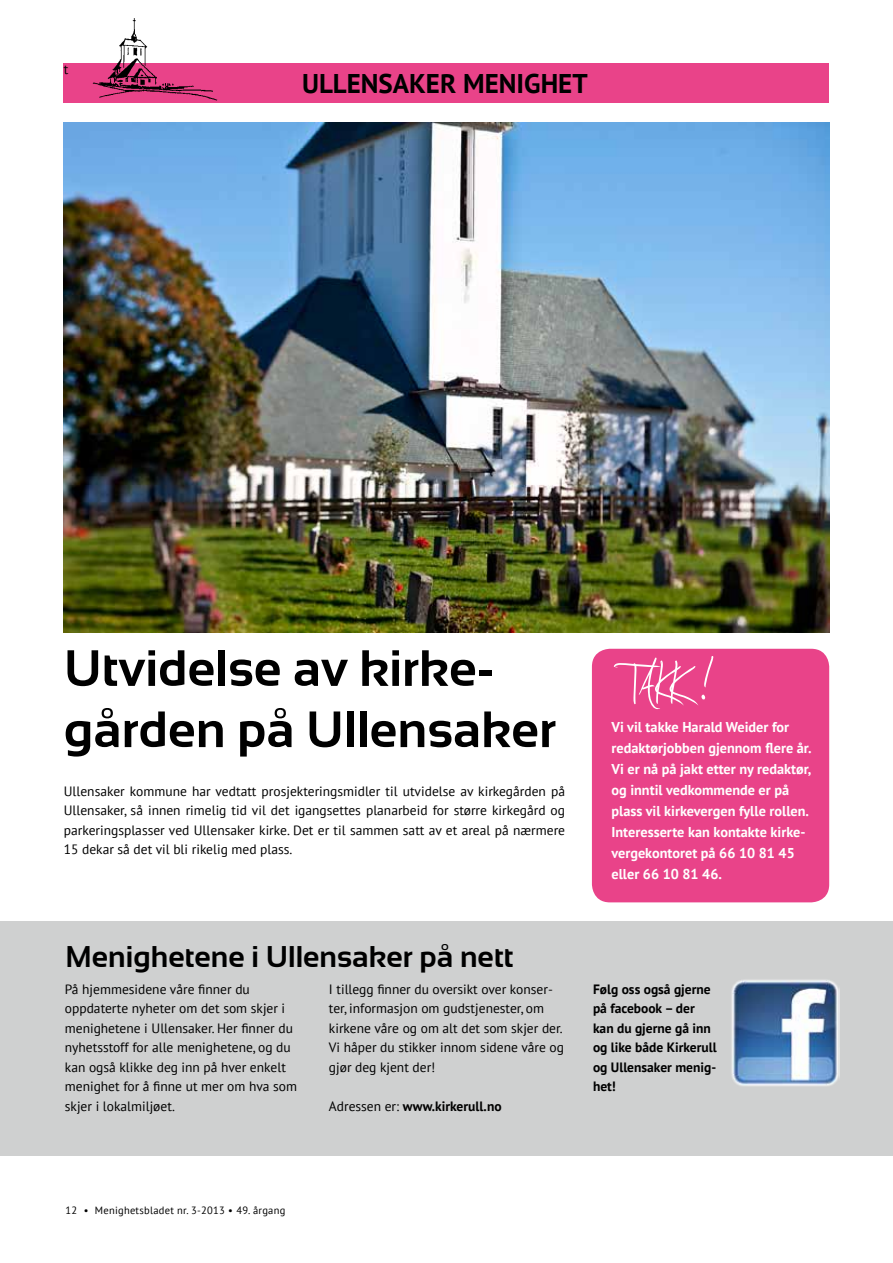
<style>
.page{position:relative;width:893px;height:1263px;background:#fff}
.page>*{position:absolute;margin:0;border:0;box-sizing:border-box;transform-origin:0 0}
.t1{font:90px "Jellyka Estrya's Handwriting";color:#fff}
.t2{font:700 51px/61.2px "Sansation";color:#000}
.t3{font:700 30px "Sansation";color:#000}
.t4{font:700 27px "PT Sans";color:#000}
.t5{font:700 14.25px/21px "PT Sans";color:#fff}
.t6{font:13.5px/19.5px "PT Sans";color:#000}
.t7{font:700 13.5px/19.5px "PT Sans";color:#000}
.t8{font:10.5px "PT Sans";letter-spacing:.025em;color:#000}
.s1{font-weight:400}
</style>
<div class="page">
<div style="left:0;top:922px;width:893px;height:234px;background:#cfd0d0"></div>
<img style="left:731px;top:980px;width:108px;height:106px">
<div style="left:64px;top:64px;width:765px;height:39px;background:#e94389"></div>
<img style="left:92px;top:19px;width:126px;height:82px">
<div style="left:592px;top:649px;width:237px;height:253px;background:#e94389;border-radius:18px"></div>
<img style="left:64px;top:122px;width:765px;height:511px">
<p class="t6" style="left:64px;top:59px;width:6px">t</p>
<h3 class="t4" style="left:302px;top:66px;width:287px">ULLENSAKER MENIGHET</h3>
<h2 class="t2" style="left:64px;top:638px;width:494px">Utvidelse av kirke&shy;gården på Ullensaker</h2>
<p class="t6" style="left:64px;top:781px;width:503px;text-align:justify">Ullensaker kommune har vedtatt prosjekteringsmidler til utvidelse av kirkegården på Ullensaker, så innen rimelig tid vil det igangsettes planarbeid for større kirkegård og parkeringsplasser ved Ullensaker kirke. Det er til sammen satt av et areal på nærmere 15 dekar så det vil bli rikelig med plass.</p>
<h1 class="t1" style="left:631px;top:645px;width:78px">TAKK !</h1>
<p class="t5" style="left:611px;top:716px;width:202px">Vi vil takke Harald Weider for redaktørjobben gjennom flere år.<br>Vi er nå på jakt etter ny redaktør, og inntil vedkommende er på plass vil kirkevergen fylle rollen.<br>Interesserte kan kontakte kirke&shy;vergekontoret på 66 10 81 45 eller 66 10 81 46.</p>
<h3 class="t3" style="left:65px;top:939px;width:450px">Menighetene i Ullensaker på nett</h3>
<p class="t6" style="left:329px;top:979px;width:237px">I tillegg finner du oversikt over konser&shy;ter, informasjon om gudstjenester, om kirkene våre og om alt det som skjer der.<br>Vi håper du stikker innom sidene våre og gjør deg kjent der!</p>
<p class="t7" style="left:329px;top:1096px;width:174px"><span class="s1">Adressen er:</span> www.kirkerull.no</p>
<p class="t6" style="left:65px;top:979px;width:234px">På hjemmesidene våre finner du oppdaterte nyheter om det som skjer i menighetene i Ullensaker. Her finner du nyhetsstoff for alle menighetene, og du kan også klikke deg inn på hver enkelt menighet for å finne ut mer om hva som skjer i lokalmiljøet.</p>
<p class="t7" style="left:593px;top:979px;width:125px">Følg oss også gjerne på facebook – der kan du gjerne gå inn og like både Kirkerull og Ullensaker menig&shy;het!</p>
<p class="t8" style="left:66px;top:1203px;width:221px">12 • Menighetsbladet nr. 3-2013 • 49. årgang</p>
</div>
